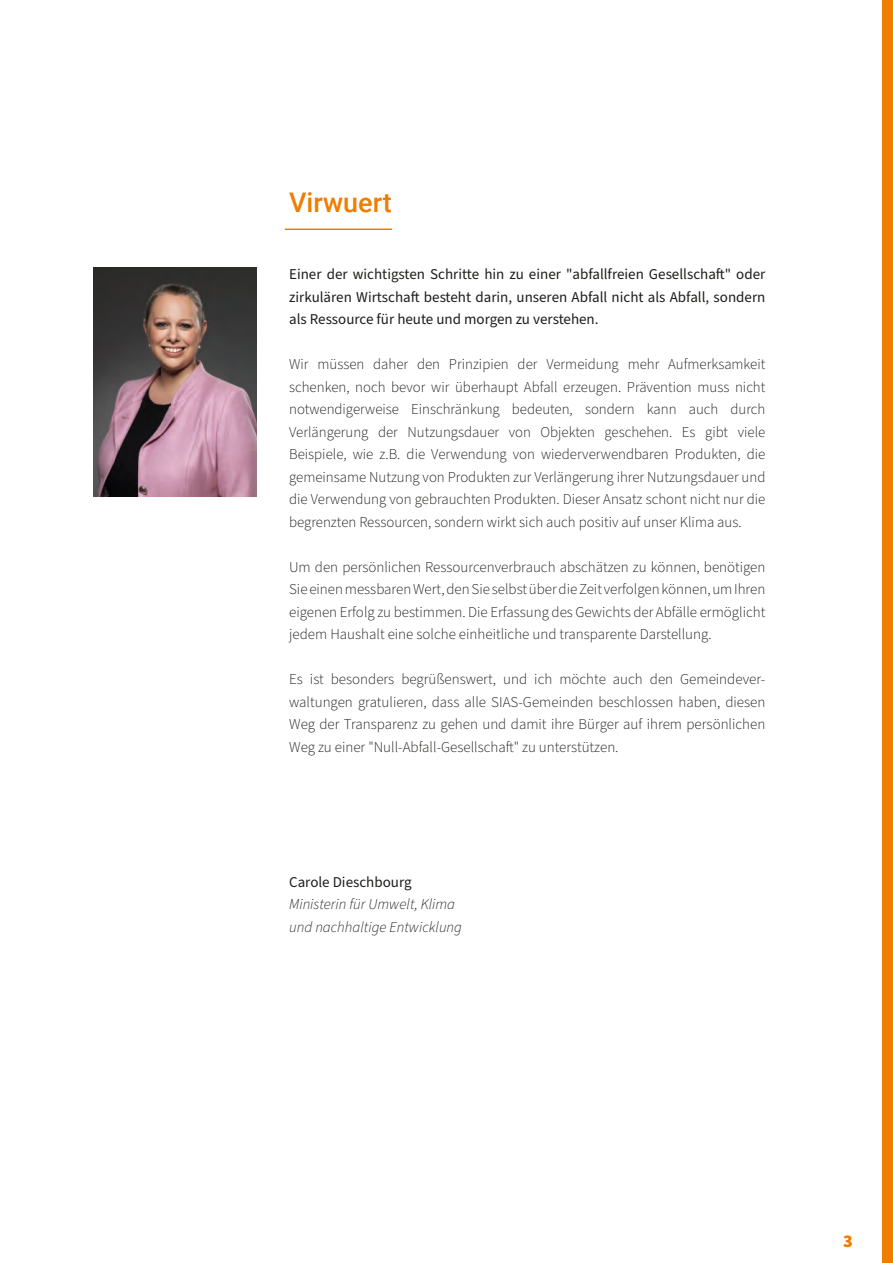
<style>
.page{position:relative;width:893px;height:1263px;background:#fff}
.page>*{position:absolute;margin:0;border:0;box-sizing:border-box;transform-origin:0 0}
.t1{font:500 27px "Roboto";color:#ef7d00}
.t2{font:900 18px "Source Sans Pro";color:#ef7d00}
.t3{font:300 15px/22.5px "Source Sans Pro";color:#1d1d1b;text-align:justify}
.t4{font:15px/22.5px "Source Sans Pro";color:#1d1d1b;text-align:justify}
.t5{font:italic 300 15px/22.5px "Source Sans Pro";color:#1d1d1b}
</style>
<div class="page">
<div style="left:882px;top:0;width:11px;height:1263px;background:#ef7d00"></div>
<hr style="left:285px;top:229px;width:107px;height:1px;background:#ef7d00">
<img style="left:94px;top:268px;width:162px;height:228px">
<h1 class="t1" style="left:289px;top:183px;width:104px">Virwuert</h1>
<p class="t4" style="left:289px;top:263px;width:478px">Einer der wichtigsten Schritte hin zu einer "abfallfreien Gesellschaft" oder zirkulären Wirtschaft besteht darin, unseren Abfall nicht als Abfall, sondern als Ressource für heute und morgen zu verstehen.</p>
<p class="t3" style="left:289px;top:353px;width:478px">Wir müssen daher den Prinzipien der Vermeidung mehr Aufmerksamkeit schenken, noch bevor wir überhaupt Abfall erzeugen. Prävention muss nicht notwendigerweise Einschränkung bedeuten, sondern kann auch durch Verlängerung der Nutzungsdauer von Objekten geschehen. Es gibt viele Beispiele, wie z.B. die Verwendung von wiederverwendbaren Produkten, die gemeinsame Nutzung von Produkten zur Verlängerung ihrer Nutzungsdauer und die Verwendung von gebrauchten Produkten. Dieser Ansatz schont nicht nur die begrenzten Ressourcen, sondern wirkt sich auch positiv auf unser Klima aus.</p>
<p class="t3" style="left:289px;top:556px;width:478px">Um den persönlichen Ressourcenverbrauch abschätzen zu können, benötigen Sie einen messbaren Wert, den Sie selbst über die Zeit verfolgen können, um Ihren eigenen Erfolg zu bestimmen. Die Erfassung des Gewichts der Abfälle ermöglicht jedem Haushalt eine solche einheitliche und transparente Darstellung.</p>
<p class="t3" style="left:289px;top:668px;width:478px">Es ist besonders begrüßenswert, und ich möchte auch den Gemeindever&shy;waltungen gratulieren, dass alle SIAS-Gemeinden beschlossen haben, diesen Weg der Transparenz zu gehen und damit ihre Bürger auf ihrem persönlichen Weg zu einer "Null-Abfall-Gesellschaft" zu unterstützen.</p>
<p class="t4" style="left:289px;top:871px;width:124px">Carole Dieschbourg</p>
<p class="t5" style="left:289px;top:893px;width:174px">Ministerin für Umwelt, Klima und nachhaltige Entwicklung</p>
<p class="t2" style="left:843px;top:1228px;width:11px">3</p>
</div>
